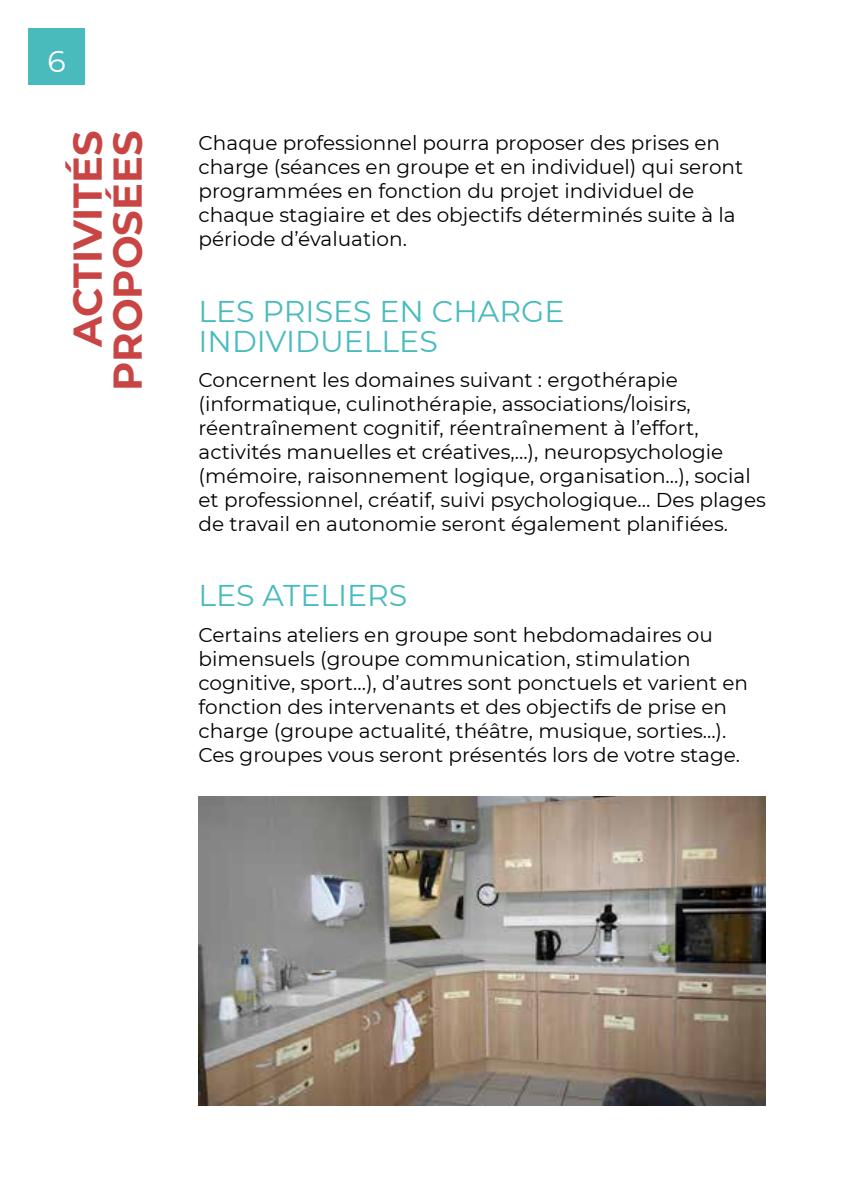
<style>
.page{position:relative;width:851px;height:1191px;background:#fff}
.page>*{position:absolute;margin:0;border:0;box-sizing:border-box;transform-origin:0 0}
.t1{font:700 40px/40px "Montserrat";color:#c84544;text-align:right}
.t2{font:30px/30px "Montserrat";color:#4abbbd}
.t3{font:30px "Montserrat";color:#fff}
.t4{font:20px/24px "Montserrat";color:#000}
</style>
<div class="page">
<img style="left:198px;top:797px;width:567px;height:309px">
<div style="left:28px;top:28px;width:57px;height:57px;background:#4abbbd"></div>
<h2 class="t3" style="left:48px;top:45px;width:20px">6</h2>
<h1 class="t1" style="left:68px;top:391px;width:261px;rotate:-90deg">ACTIVITÉS<br>PROPOSÉES</h1>
<p class="t4" style="left:198px;top:131px;width:546px">Chaque professionnel pourra proposer des prises en charge (séances en groupe et en individuel) qui seront programmées en fonction du projet individuel de chaque stagiaire et des objectifs déterminés suite à la période d’évaluation.</p>
<h2 class="t2" style="left:198px;top:296px;width:367px">LES PRISES EN CHARGE<br>INDIVIDUELLES</h2>
<p class="t4" style="left:198px;top:368px;width:568px">Concernent les domaines suivant : ergothérapie (informatique, culinothérapie, associations/loisirs, réentraînement cognitif, réentraînement à l’effort, activités manuelles et créatives,…), neuropsychologie (mémoire, raisonnement logique, organisation…), social et professionnel, créatif, suivi psychologique… Des plages de travail en autonomie seront également planifiées.</p>
<h2 class="t2" style="left:198px;top:581px;width:210px">LES ATELIERS</h2>
<p class="t4" style="left:198px;top:623px;width:551px">Certains ateliers en groupe sont hebdomadaires ou bimensuels (groupe communication, stimulation cognitive, sport…), d’autres sont ponctuels et varient en fonction des intervenants et des objectifs de prise en charge (groupe actualité, théâtre, musique, sorties...).<br>Ces groupes vous seront présentés lors de votre stage.</p>
</div>
